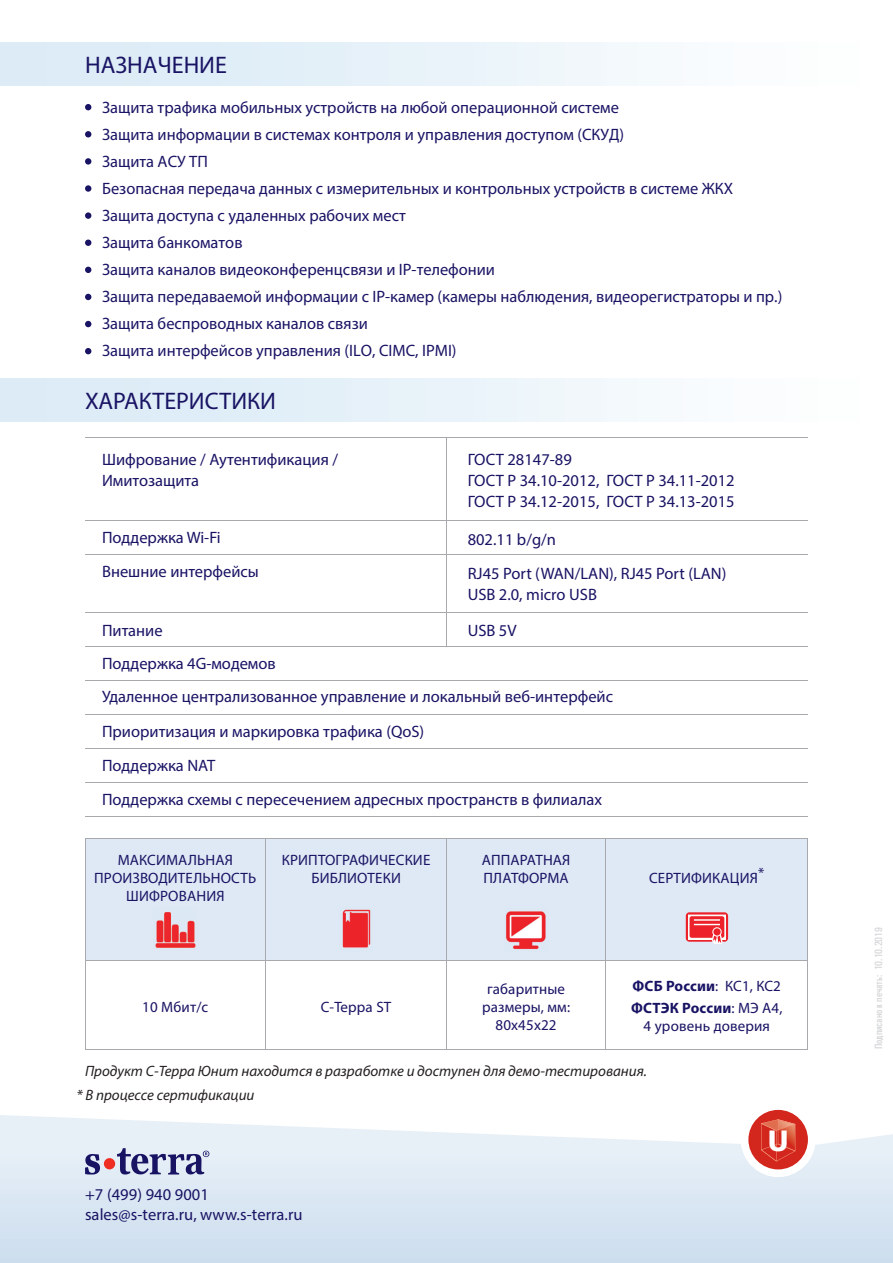
<style>
.page{position:relative;width:893px;height:1263px;background:#fff}
.page>*{position:absolute;margin:0;border:0;box-sizing:border-box;transform-origin:0 0}
.t1{font:700 28.2px "Tahoma";color:#fff}
.t2{font:24px "Myriad Pro";color:#191364}
.t3{font:16.5px/27px "Myriad Pro";color:#191364}
.t4{font:15px/18px "Myriad Pro";letter-spacing:.01em;color:#191364;text-align:center}
.t5{font:italic 15px/23.1px "Myriad Pro";color:#231f20}
.t6{font:700 15px/22px "Myriad Pro";letter-spacing:.01em;color:#191364}
.t7{font:500 10.5px "Univers Condensed";color:#d1d2d4}
.s1{font-weight:400}
</style>
<div class="page">
<div style="left:85px;top:838px;width:723px;height:121px;background:#dfe9f5"></div>
<svg style="left:0;top:1115px;width:893px;height:148px;background:#dee9f4"></svg>
<svg style="left:85px;top:104px;width:6px;height:6px"></svg>
<svg style="left:85px;top:131px;width:6px;height:6px"></svg>
<div style="left:85px;top:158px;width:6px;height:7px;background:#191364;border-radius:50%"></div>
<div style="left:85px;top:185px;width:6px;height:7px;background:#191364;border-radius:50%"></div>
<div style="left:85px;top:212px;width:6px;height:7px;background:#191364;border-radius:50%"></div>
<svg style="left:85px;top:240px;width:6px;height:6px"></svg>
<svg style="left:85px;top:267px;width:6px;height:6px"></svg>
<svg style="left:85px;top:294px;width:6px;height:6px"></svg>
<svg style="left:85px;top:321px;width:6px;height:6px"></svg>
<svg style="left:85px;top:348px;width:6px;height:6px"></svg>
<hr style="left:85px;top:437px;width:723px;height:1px;background:#a8a9ad">
<hr style="left:85px;top:520px;width:723px;height:1px;background:#a8a9ad">
<hr style="left:85px;top:554px;width:723px;height:1px;background:#a8a9ad">
<hr style="left:85px;top:612px;width:723px;height:1px;background:#a8a9ad">
<hr style="left:85px;top:646px;width:723px;height:1px;background:#a8a9ad">
<hr style="left:85px;top:680px;width:723px;height:1px;background:#a8a9ad">
<hr style="left:85px;top:714px;width:723px;height:1px;background:#a8a9ad">
<hr style="left:85px;top:748px;width:723px;height:1px;background:#a8a9ad">
<hr style="left:85px;top:782px;width:723px;height:1px;background:#a8a9ad">
<hr style="left:85px;top:838px;width:723px;height:1px;background:#a8a9ad">
<hr style="left:85px;top:960px;width:723px;height:1px;background:#a8a9ad">
<hr style="left:85px;top:1049px;width:723px;height:1px;background:#a8a9ad">
<hr style="left:446px;top:438px;width:1px;height:208px;background:#a8a9ad">
<hr style="left:446px;top:839px;width:1px;height:210px;background:#a8a9ad">
<hr style="left:606px;top:839px;width:1px;height:210px;background:#a8a9ad">
<hr style="left:808px;top:839px;width:1px;height:210px;background:#a8a9ad">
<hr style="left:265px;top:839px;width:1px;height:210px;background:#a8a9ad">
<hr style="left:85px;top:839px;width:1px;height:210px;background:#a8a9ad">
<hr style="left:85px;top:816px;width:723px;height:1px;background:#a8a9ad">
<div style="left:686px;top:912px;width:42px;height:30px;background:#ec212a;border-radius:4px"></div>
<svg style="left:688px;top:914px;width:38px;height:30px"></svg>
<div style="left:713px;top:928px;width:8px;height:7px;background:#ec212a;border-radius:50%"></div>
<img style="left:155px;top:912px;width:41px;height:36px">
<img style="left:342px;top:909px;width:29px;height:39px">
<img style="left:506px;top:911px;width:40px;height:38px">
<svg style="left:741px;top:1109px;width:74px;height:68px"></svg>
<svg style="left:85px;top:1154px;width:15px;height:20px"></svg>
<div style="left:104px;top:1158px;width:11px;height:11px;background:#ee2e22;border-radius:50%"></div>
<svg style="left:117px;top:1148px;width:92px;height:26px;background:#999dc0"></svg>
<h2 class="t2" style="left:85px;top:50px;width:143px">НАЗНАЧЕНИЕ</h2>
<p class="t3" style="left:102px;top:94px;width:682px">Защита трафика мобильных устройств на любой операционной системе<br>Защита информации в системах контроля и управления доступом (СКУД)<br>Защита АСУ ТП<br>Безопасная передача данных с измерительных и контрольных устройств в системе ЖКХ Защита доступа с удаленных рабочих мест<br>Защита банкоматов<br>Защита каналов видеоконференцсвязи и IP-телефонии<br>Защита передаваемой информации с IP-камер (камеры наблюдения, видеорегистраторы и пр.)<br>Защита беспроводных каналов связи<br>Защита интерфейсов управления (ILO, CIMC, IPMI)</p>
<h2 class="t2" style="left:85px;top:386px;width:192px">ХАРАКТЕРИСТИКИ</h2>
<p class="t3" style="left:102px;top:449px;width:237px;line-height:21px">Шифрование / Аутентификация /<br>Имитозащита</p>
<p class="t3" style="left:468px;top:449px;width:268px;line-height:21px">ГОСТ 28147-89<br>ГОСТ Р 34.10-2012, ГОСТ Р 34.11-2012<br>ГОСТ Р 34.12-2015, ГОСТ Р 34.13-2015</p>
<p class="t3" style="left:102px;top:524px;width:120px">Поддержка Wi-Fi</p>
<p class="t3" style="left:468px;top:525px;width:90px">802.11 b/g/n</p>
<p class="t3" style="left:102px;top:558px;width:158px">Внешние интерфейсы</p>
<p class="t3" style="left:468px;top:563px;width:260px;line-height:21px">RJ45 Port (WAN/LAN), RJ45 Port (LAN)<br>USB 2.0, micro USB</p>
<p class="t3" style="left:102px;top:616px;width:62px">Питание</p>
<p class="t3" style="left:468px;top:616px;width:50px">USB 5V</p>
<p class="t3" style="left:102px;top:647px;width:513px;line-height:33.3px">Поддержка 4G-модемов<br>Удаленное централизованное управление и локальный веб-интерфейс</p>
<p class="t3" style="left:102px;top:714px;width:501px;line-height:34.3px">Приоритизация и маркировка трафика (QoS)<br>Поддержка NAT<br>Поддержка схемы с пересечением адресных пространств в филиалах</p>
<p class="t4" style="left:94px;top:851px;width:164px">МАКСИМАЛЬНАЯ<br>ПРОИЗВОДИТЕЛЬНОСТЬ<br>ШИФРОВАНИЯ</p>
<p class="t4" style="left:282px;top:851px;width:150px">КРИПТОГРАФИЧЕСКИЕ<br>БИБЛИОТЕКИ</p>
<p class="t4" style="left:482px;top:851px;width:90px;text-align:left">АППАРАТНАЯ<br>ПЛАТФОРМА</p>
<p class="t4" style="left:649px;top:868px;width:117px">СЕРТИФИКАЦИЯ*</p>
<p class="t4" style="left:142px;top:997px;width:68px">10 Мбит/с</p>
<p class="t4" style="left:321px;top:997px;width:72px">С-Терра ST</p>
<p class="t4" style="left:482px;top:979px;width:90px">габаритные размеры, мм:<br>80х45х22</p>
<p class="t6" style="left:631px;top:975px;width:153px">ФСБ России<span class="s1">: КС1, КС2<br></span>ФСТЭК России<span class="s1">: МЭ А4,</span></p>
<p class="t4" style="left:644px;top:1017px;width:128px">4 уровень доверия</p>
<p class="t5" style="left:77px;top:1059px;width:572px;text-indent:8px">Продукт С-Терра Юнит находится в разработке и доступен для демо-тестирования. * В процессе сертификации</p>
<p class="t3" style="left:85px;top:1184px;width:219px;line-height:19.8px">+7 (499) 940 9001 sales@s-terra.ru, www.s-terra.ru</p>
<h1 class="t1" style="left:768px;top:1123px;width:22px">U</h1>
<p class="t7" style="left:872px;top:1049px;width:124px;rotate:-90deg">Подписано в печать: 10.10.2019</p>
</div>
